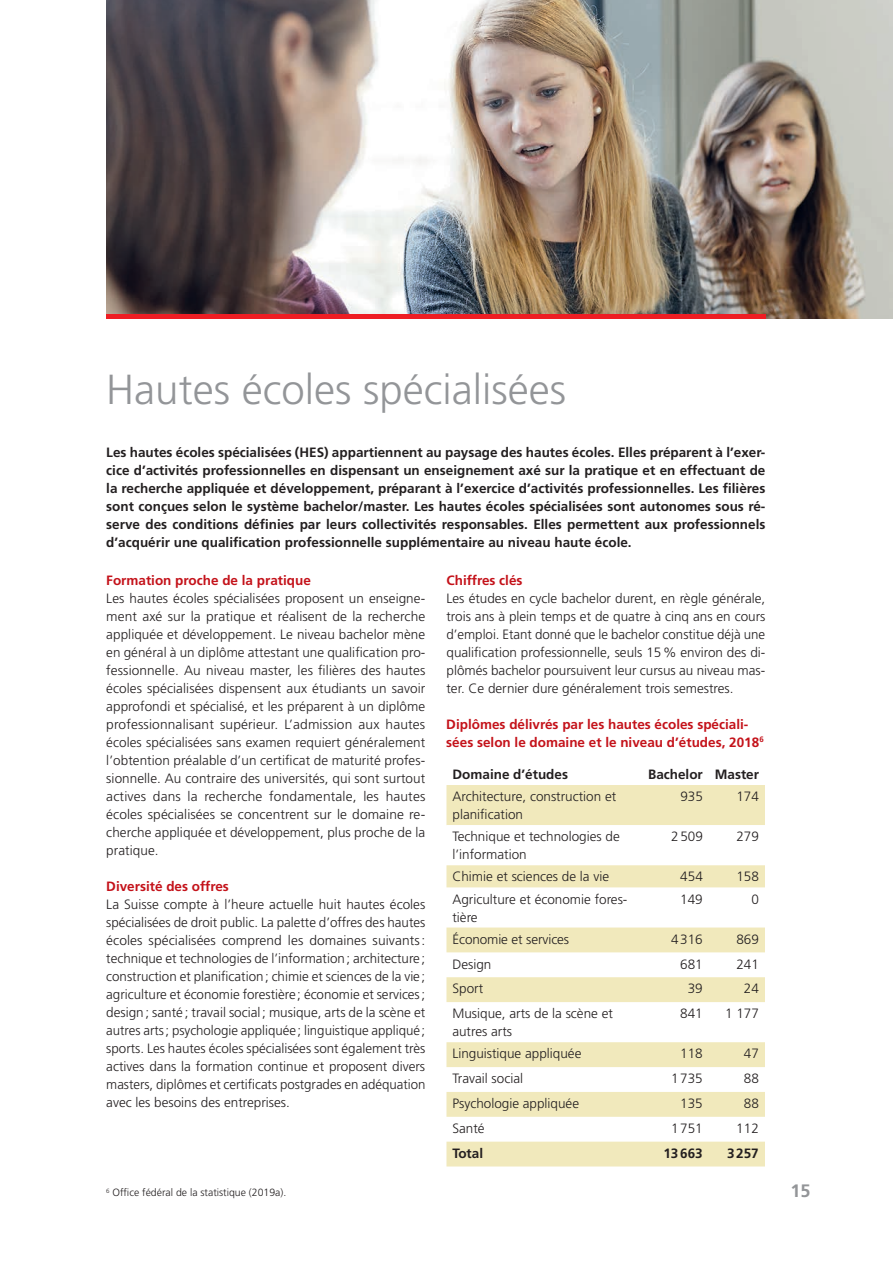
<style>
.page{position:relative;width:893px;height:1263px;background:#fff}
.page>*{position:absolute;margin:0;border:0;box-sizing:border-box;transform-origin:0 0}
.t1{font:300 42px "Frutiger LT Std";color:#939598}
.t2{font:700 18px "Frutiger LT Std";color:#939598}
.t3{font:300 13.5px/18px "Frutiger LT Std";color:#231f20}
.t4{font:700 13.5px/18px "Frutiger LT Std";color:#231f20;text-align:justify}
.t5{font:700 13.5px/18px "Frutiger LT Std";color:#c4121a}
.t6{font:300 10.5px "Frutiger LT Std";color:#231f20}
</style>
<div class="page">
<div style="left:446px;top:785px;width:319px;height:40px;background:#f1e9bc"></div>
<svg style="left:446px;top:865px;width:319px;height:301px"></svg>
<img style="left:106px;top:0;width:787px;height:319px">
<hr style="left:106px;top:315px;width:659px;height:4px;background:#ee1d23">
<h1 class="t1" style="left:106px;top:366px;width:461px">Hautes écoles spécialisées</h1>
<p class="t4" style="left:106px;top:444px;width:661px">Les hautes écoles spécialisées (HES) appartiennent au paysage des hautes écoles. Elles préparent à l’exer&shy;cice d’activités professionnelles en dispensant un enseignement axé sur la pratique et en effectuant de la recherche appliquée et développement, préparant à l’exercice d’activités professionnelles. Les filières sont conçues selon le système bachelor/master. Les hautes écoles spécialisées sont autonomes sous ré&shy;serve des conditions définies par leurs collectivités responsables. Elles permettent aux professionnels d’acquérir une qualification professionnelle supplémentaire au niveau haute école.</p>
<p class="t5" style="left:106px;top:571px;width:206px">Formation proche de la pratique</p>
<p class="t3" style="left:106px;top:589px;width:321px;text-align:justify">Les hautes écoles spécialisées proposent un enseigne&shy;ment axé sur la pratique et réalisent de la recherche appliquée et développement. Le niveau bachelor mène en général à un diplôme attestant une qualification pro&shy;fessionnelle. Au niveau master, les filières des hautes écoles spécialisées dispensent aux étudiants un savoir approfondi et spécialisé, et les préparent à un diplôme professionnalisant supérieur. L’admission aux hautes écoles spécialisées sans examen requiert généralement l’obtention préalable d’un certificat de maturité profes&shy;sionnelle. Au contraire des universités, qui sont surtout actives dans la recherche fondamentale, les hautes écoles spécialisées se concentrent sur le domaine re&shy;cherche appliquée et développement, plus proche de la pratique.</p>
<p class="t5" style="left:106px;top:877px;width:124px">Diversité des offres</p>
<p class="t3" style="left:106px;top:895px;width:321px;text-align:justify">La Suisse compte à l’heure actuelle huit hautes écoles spécialisées de droit public. La palette d’offres des hautes écoles spécialisées comprend les domaines suivants : technique et technologies de l’information; architecture ; construction et planification; chimie et sciences de la vie ; agriculture et économie forestière; économie et services ; design ; santé ; travail social; musique, arts de la scène et autres arts; psychologie appliquée; linguistique appliqué ; sports. Les hautes écoles spécialisées sont également très actives dans la formation continue et proposent divers masters, diplômes et certificats postgrades en adéquation avec les besoins des entreprises.</p>
<p class="t5" style="left:446px;top:571px;width:78px">Chiffres clés</p>
<p class="t3" style="left:446px;top:589px;width:320px;text-align:justify">Les études en cycle bachelor durent, en règle générale, trois ans à plein temps et de quatre à cinq ans en cours d’emploi. Etant donné que le bachelor constitue déjà une qualification professionnelle, seuls 15% environ des di&shy;plômés bachelor poursuivent leur cursus au niveau mas&shy;ter. Ce dernier dure généralement trois semestres.</p>
<p class="t5" style="left:446px;top:715px;width:319px">Diplômes délivrés par les hautes écoles spéciali&shy;sées selon le domaine et le niveau d’études, 2018<sup>6</sup></p>
<p class="t4" style="left:452px;top:765px;width:117px">Domaine d’études</p>
<p class="t4" style="left:648px;top:765px;width:112px">Bachelor Master</p>
<p class="t3" style="left:452px;top:788px;width:165px">Architecture, construction et planification</p>
<p class="t3" style="left:680px;top:788px;width:24px">935</p>
<p class="t3" style="left:736px;top:788px;width:24px">174</p>
<p class="t3" style="left:452px;top:828px;width:169px">Technique et technologies de l’information</p>
<p class="t3" style="left:671px;top:828px;width:33px">2 509</p>
<p class="t3" style="left:736px;top:828px;width:24px">279</p>
<p class="t3" style="left:452px;top:868px;width:158px">Chimie et sciences de la vie</p>
<p class="t3" style="left:680px;top:868px;width:24px">454</p>
<p class="t3" style="left:736px;top:868px;width:24px">158</p>
<p class="t3" style="left:452px;top:890px;width:177px">Agriculture et économie fores&shy;tière</p>
<p class="t3" style="left:680px;top:890px;width:24px">149</p>
<p class="t3" style="left:751px;top:890px;width:9px">0</p>
<p class="t3" style="left:452px;top:930px;width:118px">Économie et services</p>
<p class="t3" style="left:671px;top:930px;width:33px">4 316</p>
<p class="t3" style="left:736px;top:930px;width:24px">869</p>
<p class="t3" style="left:452px;top:955px;width:41px">Design</p>
<p class="t3" style="left:680px;top:955px;width:24px">681</p>
<p class="t3" style="left:736px;top:955px;width:24px">241</p>
<p class="t3" style="left:452px;top:980px;width:32px">Sport</p>
<p class="t3" style="left:688px;top:980px;width:17px">39</p>
<p class="t3" style="left:744px;top:980px;width:17px">24</p>
<p class="t3" style="left:452px;top:1005px;width:162px">Musique, arts de la scène et autres arts</p>
<p class="t3" style="left:680px;top:1005px;width:24px">841</p>
<p class="t3" style="left:725px;top:1005px;width:35px">1 177</p>
<p class="t3" style="left:452px;top:1045px;width:131px">Linguistique appliquée</p>
<p class="t3" style="left:680px;top:1045px;width:24px">118</p>
<p class="t3" style="left:744px;top:1045px;width:17px">47</p>
<p class="t3" style="left:452px;top:1070px;width:72px">Travail social</p>
<p class="t3" style="left:671px;top:1070px;width:33px">1 735</p>
<p class="t3" style="left:744px;top:1070px;width:17px">88</p>
<p class="t3" style="left:452px;top:1094px;width:128px">Psychologie appliquée</p>
<p class="t3" style="left:680px;top:1094px;width:24px">135</p>
<p class="t3" style="left:744px;top:1094px;width:17px">88</p>
<p class="t3" style="left:452px;top:1119px;width:34px">Santé</p>
<p class="t3" style="left:671px;top:1119px;width:33px">1 751</p>
<p class="t3" style="left:736px;top:1119px;width:24px">112</p>
<p class="t4" style="left:452px;top:1144px;width:32px">Total</p>
<p class="t4" style="left:663px;top:1144px;width:41px">13 663</p>
<p class="t4" style="left:727px;top:1144px;width:33px">3 257</p>
<p class="t6" style="left:106px;top:1186px;width:181px"><sup>6</sup> Office fédéral de la statistique (2019a).</p>
<h2 class="t2" style="left:790px;top:1180px;width:22px">15</h2>
</div>
